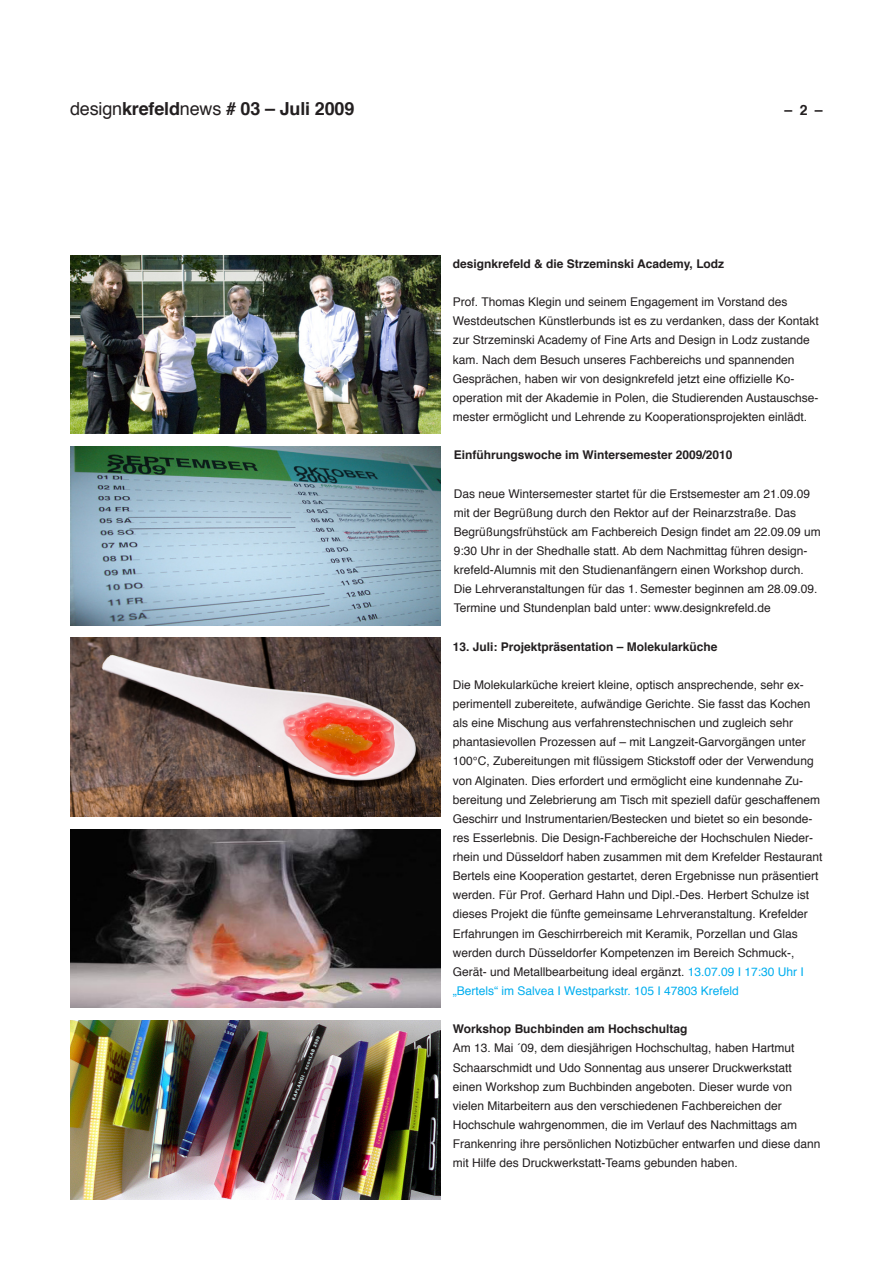
<style>
.page{position:relative;width:893px;height:1263px;background:#fff}
.page>*{position:absolute;margin:0;border:0;box-sizing:border-box;transform-origin:0 0}
.t1{font:700 18px "Helvetica";letter-spacing:-.01em;color:#231f20}
.t2{font:700 14.1px "Helvetica";color:#231f20}
.t3{font:12px/19.2px "Helvetica";color:#231f20}
.t4{font:700 12px "Helvetica";color:#231f20}
.s1{font-weight:400}
.s2{color:#00aeef}
</style>
<div class="page">
<img style="left:70px;top:255px;width:370px;height:179px">
<img style="left:70px;top:1020px;width:370px;height:179px">
<img style="left:70px;top:638px;width:370px;height:178px">
<img style="left:70px;top:446px;width:370px;height:179px">
<img style="left:70px;top:829px;width:370px;height:179px">
<h1 class="t1" style="left:70px;top:92px;width:286px"><span class="s1">design</span>krefeld<span class="s1">news</span> # 03 – Juli 2009</h1>
<p class="t2" style="left:784px;top:97px;width:40px">– 2 –</p>
<p class="t4" style="left:453px;top:253px;width:273px">designkrefeld &amp; die Strzeminski Academy, Lodz</p>
<p class="t3" style="left:453px;top:292px;width:367px">Prof. Thomas Klegin und seinem Engagement im Vorstand des Westdeutschen Künstlerbunds ist es zu verdanken, dass der Kontakt zur Strzeminski Academy of Fine Arts and Design in Lodz zustande kam. Nach dem Besuch unseres Fachbereichs und spannenden Gesprächen, haben wir von designkrefeld jetzt eine offizielle Ko&shy;operation mit der Akademie in Polen, die Studierenden Austauschse&shy;mester ermöglicht und Lehrende zu Kooperationsprojekten einlädt.</p>
<p class="t4" style="left:454px;top:444px;width:280px">Einführungswoche im Wintersemester 2009/2010</p>
<p class="t3" style="left:454px;top:483px;width:368px">Das neue Wintersemester startet für die Erstsemester am 21.09.09 mit der Begrüßung durch den Rektor auf der Reinarzstraße. Das Begrüßungsfrühstück am Fachbereich Design findet am 22.09.09 um 9:30 Uhr in der Shedhalle statt. Ab dem Nachmittag führen design&shy;krefeld-Alumnis mit den Studienanfängern einen Workshop durch.<br>Die Lehrveranstaltungen für das 1. Semester beginnen am 28.09.09.<br>Termine und Stundenplan bald unter: www.designkrefeld.de</p>
<p class="t4" style="left:453px;top:636px;width:266px">13. Juli: Projektpräsentation – Molekularküche</p>
<p class="t3" style="left:453px;top:675px;width:371px">Die Molekularküche kreiert kleine, optisch ansprechende, sehr ex&shy;perimentell zubereitete, aufwändige Gerichte. Sie fasst das Kochen als eine Mischung aus verfahrenstechnischen und zugleich sehr phantasievollen Prozessen auf – mit Langzeit-Garvorgängen unter 100°C, Zubereitungen mit flüssigem Stickstoff oder der Verwendung von Alginaten. Dies erfordert und ermöglicht eine kundennahe Zu&shy;bereitung und Zelebrierung am Tisch mit speziell dafür geschaffenem Geschirr und Instrumentarien/Bestecken und bietet so ein besonde&shy;res Esserlebnis. Die Design-Fachbereiche der Hochschulen Nieder&shy;rhein und Düsseldorf haben zusammen mit dem Krefelder Restaurant Bertels eine Kooperation gestartet, deren Ergebnisse nun präsentiert werden. Für Prof. Gerhard Hahn und Dipl.-Des. Herbert Schulze ist dieses Projekt die fünfte gemeinsame Lehrveranstaltung. Krefelder Erfahrungen im Geschirrbereich mit Keramik, Porzellan und Glas werden durch Düsseldorfer Kompetenzen im Bereich Schmuck-, Gerät- und Metallbearbeitung ideal ergänzt. <span class="s2">13.07.09 I 17:30 Uhr I „Bertels“ im Salvea I Westparkstr. 105 I 47803 Krefeld</span></p>
<p class="t4" style="left:453px;top:1018px;width:236px">Workshop Buchbinden am Hochschultag</p>
<p class="t3" style="left:453px;top:1038px;width:369px">Am 13. Mai ´09, dem diesjährigen Hochschultag, haben Hartmut Schaarschmidt und Udo Sonnentag aus unserer Druckwerkstatt einen Workshop zum Buchbinden angeboten. Dieser wurde von vielen Mitarbeitern aus den verschiedenen Fachbereichen der Hochschule wahrgenommen, die im Verlauf des Nachmittags am Frankenring ihre persönlichen Notizbücher entwarfen und diese dann mit Hilfe des Druckwerkstatt-Teams gebunden haben.</p>
</div>
